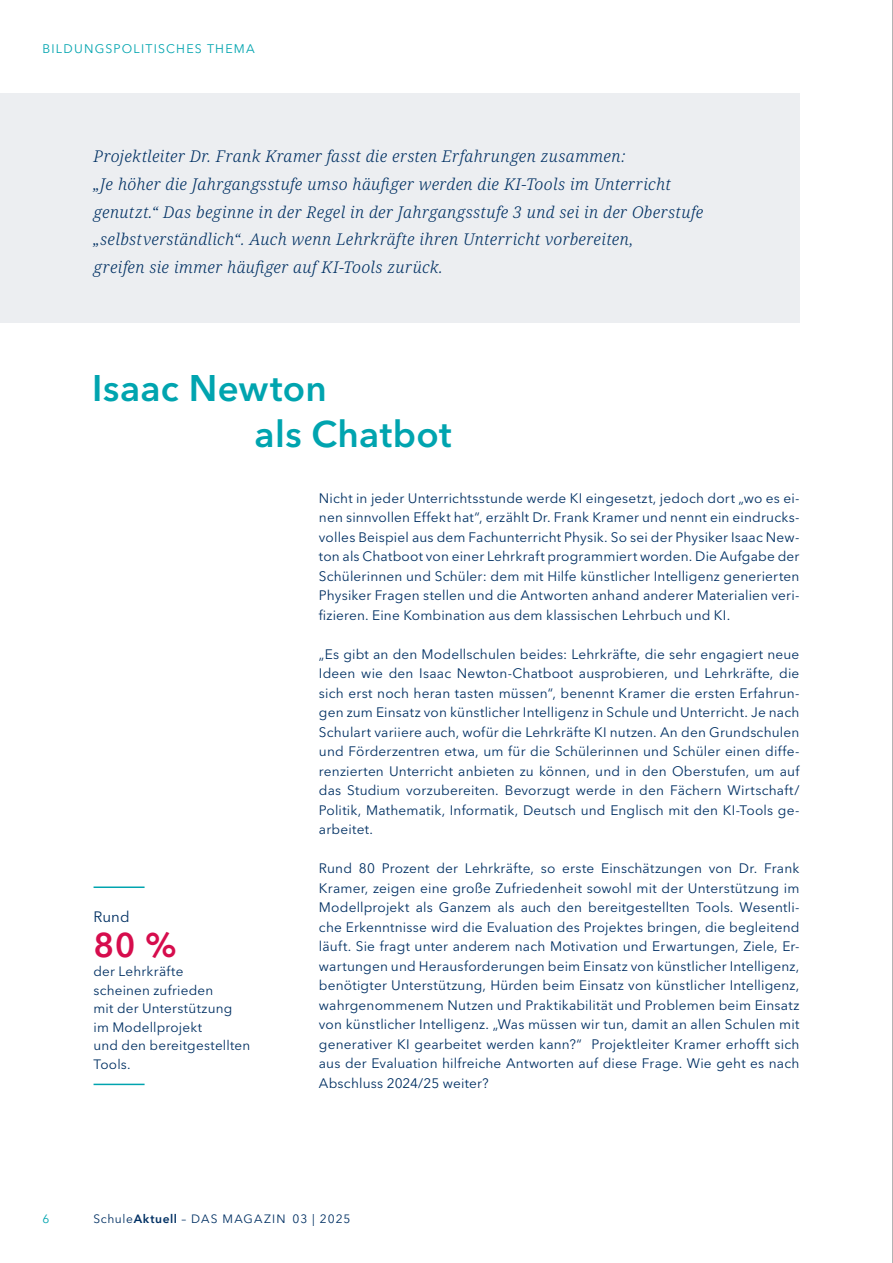
<style>
.page{position:relative;width:893px;height:1263px;background:#fff}
.page>*{position:absolute;margin:0;border:0;box-sizing:border-box;transform-origin:0 0}
.t1{font:600 36.75px/45.9px "Avenir Next LT Pro";letter-spacing:.01em;color:#00a4af}
.t2{font:600 34.05px "Avenir Next LT Pro";color:#d60d4d}
.t3{font:italic 16.2px/27.9px "Noto Serif";letter-spacing:.025em;color:#003063}
.t4{font:15px "Avenir Next LT Pro";color:#003063}
.t5{font:13.65px/19.5px "Avenir Next LT Pro";letter-spacing:.01em;color:#003063;text-align:justify}
.t6{font:13.5px/18.6px "Avenir Next LT Pro";letter-spacing:.015em;color:#003063}
.t7{font:12.3px "Avenir Next LT Pro";letter-spacing:.1em;color:#00a4af}
.t8{font:12px "Avenir Next LT Pro";letter-spacing:.08em;color:#003063}
.t9{font:12px "Avenir Next LT Pro";color:#00a4af}
.s1{font-weight:600}
</style>
<div class="page">
<hr style="left:892px;top:0;width:1px;height:1263px;background:#929292">
<div style="left:0;top:94px;width:799px;height:229px;background:#eceef1"></div>
<hr style="left:94px;top:886px;width:51px;height:2px;background:#00a4af">
<hr style="left:94px;top:1084px;width:51px;height:1px;background:#00a4af">
<h1 class="t7" style="left:43px;top:41px;width:214px">BILDUNGSPOLITISCHES THEMA</h1>
<p class="t3" style="left:94px;top:142px;width:611px">Projektleiter Dr. Frank Kramer fasst die ersten Erfahrungen zusammen:<br>„Je höher die Jahrgangsstufe umso häufiger werden die KI-Tools im Unterricht genutzt.“ Das beginne in der Regel in der Jahrgangsstufe 3 und sei in der Oberstufe „selbstverständlich“. Auch wenn Lehrkräfte ihren Unterricht vorbereiten,<br>greifen sie immer häufiger auf KI-Tools zurück.</p>
<h1 class="t1" style="left:255px;top:365px;width:199px;text-indent:-162px">Isaac Newton<br>als Chatbot</h1>
<p class="t4" style="left:94px;top:908px;width:38px">Rund</p>
<h2 class="t2" style="left:94px;top:925px;width:85px">80 %</h2>
<p class="t6" style="left:94px;top:962px;width:158px">der Lehrkräfte<br>scheinen zufrieden<br>mit der Unterstützung im Modellprojekt<br>und den bereitgestellten<br>Tools.</p>
<p class="t5" style="left:319px;top:488px;width:482px">Nicht in jeder Unterrichtsstunde werde KI eingesetzt, jedoch dort „wo es ei&shy;nen sinnvollen Effekt hat“, erzählt Dr. Frank Kramer und nennt ein eindrucks&shy;volles Beispiel aus dem Fachunterricht Physik. So sei der Physiker Isaac New&shy;ton als Chatboot von einer Lehrkraft programmiert worden. Die Aufgabe der Schülerinnen und Schüler: dem mit Hilfe künstlicher Intelligenz generierten Physiker Fragen stellen und die Antworten anhand anderer Materialien veri&shy;fizieren. Eine Kombination aus dem klassischen Lehrbuch und KI.</p>
<p class="t5" style="left:319px;top:644px;width:482px">„Es gibt an den Modellschulen beides: Lehrkräfte, die sehr engagiert neue Ideen wie den Isaac Newton-Chatboot ausprobieren, und Lehrkräfte, die sich erst noch heran tasten müssen“, benennt Kramer die ersten Erfahrun&shy;gen zum Einsatz von künstlicher Intelligenz in Schule und Unterricht. Je nach Schulart variiere auch, wofür die Lehrkräfte KI nutzen. An den Grundschulen und Förderzentren etwa, um für die Schülerinnen und Schüler einen diffe&shy;renzierten Unterricht anbieten zu können, und in den Oberstufen, um auf das Studium vorzubereiten. Bevorzugt werde in den Fächern Wirtschaft/ Politik, Mathematik, Informatik, Deutsch und Englisch mit den KI-Tools ge&shy;arbeitet.</p>
<p class="t5" style="left:319px;top:859px;width:482px">Rund 80 Prozent der Lehrkräfte, so erste Einschätzungen von Dr. Frank Kramer, zeigen eine große Zufriedenheit sowohl mit der Unterstützung im Modellprojekt als Ganzem als auch den bereitgestellten Tools. Wesentli&shy;che Erkenntnisse wird die Evaluation des Projektes bringen, die begleitend läuft. Sie fragt unter anderem nach Motivation und Erwartungen, Ziele, Er&shy;wartungen und Herausforderungen beim Einsatz von künstlicher Intelligenz, benötigter Unterstützung, Hürden beim Einsatz von künstlicher Intelligenz, wahrgenommenem Nutzen und Praktikabilität und Problemen beim Einsatz von künstlicher Intelligenz. „Was müssen wir tun, damit an allen Schulen mit generativer KI gearbeitet werden kann?“ Projektleiter Kramer erhofft sich aus der Evaluation hilfreiche Antworten auf diese Frage. Wie geht es nach Abschluss 2024/25 weiter?</p>
<p class="t9" style="left:43px;top:1211px;width:8px">6</p>
<p class="t8" style="left:94px;top:1211px;width:259px">Schule<span class="s1">Aktuell</span> – DAS MAGAZIN 03 | 2025</p>
</div>
